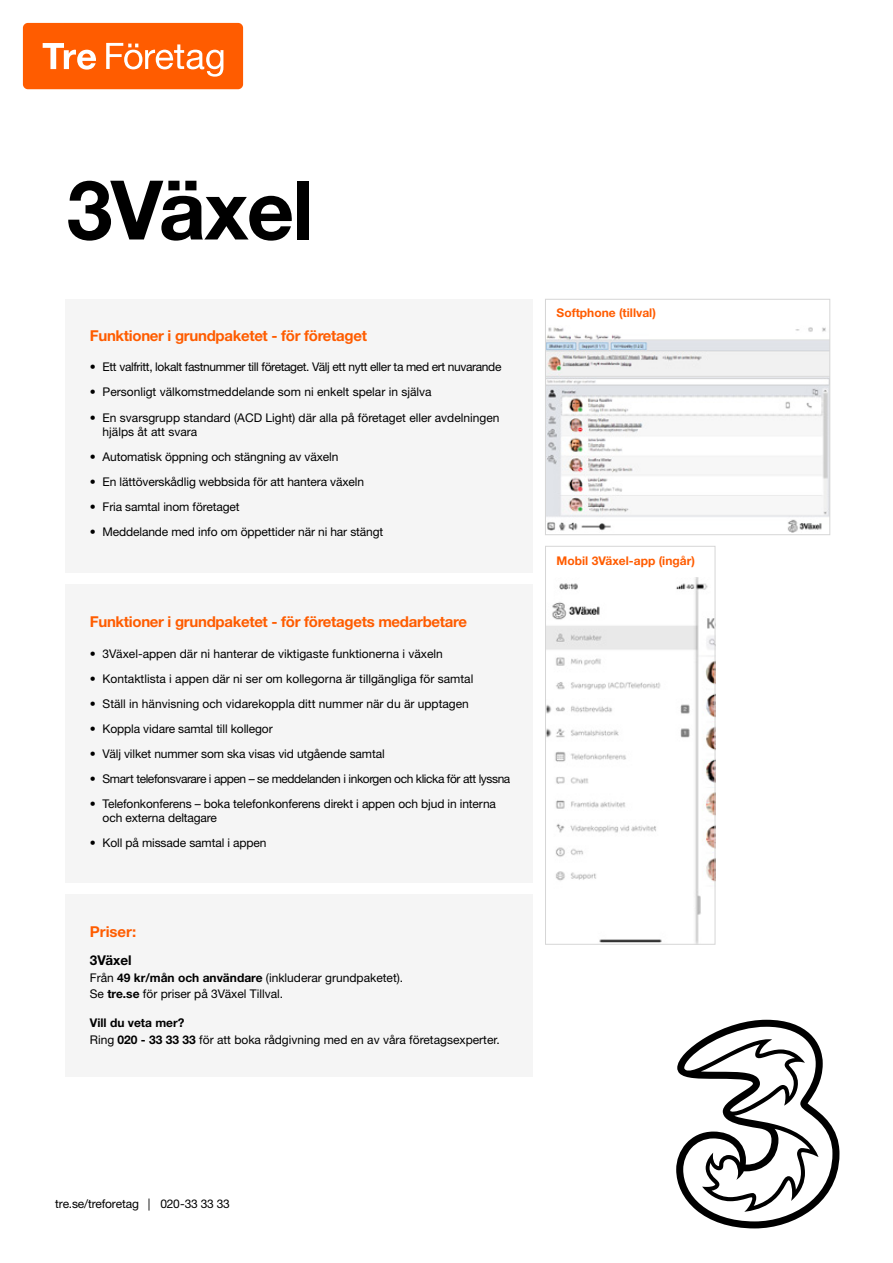
<style>
.page{position:relative;width:893px;height:1263px;background:#fff}
.page>*{position:absolute;margin:0;border:0;box-sizing:border-box;transform-origin:0 0}
.t1{font:700 82.35px "Helvetica Neue LT Std";letter-spacing:-.02em;color:#000}
.t2{font:700 15px "Helvetica Neue LT Std";letter-spacing:-.02em;color:#ff5c00}
.t3{font:700 13.5px "Helvetica Neue LT Std";color:#000}
.t4{font:12px/14.4px "Helvetica Neue LT Std";letter-spacing:-.01em;color:#000}
.t5{font:12px "Helvetica Neue LT Std";letter-spacing:-.03em;color:#000}
.t6{font:12px "Helvetica Neue LT Std";letter-spacing:-.035em;color:#000}
.t7{font:700 12px "Helvetica Neue LT Std";color:#ff5c00}
.s1{font-weight:700}
</style>
<div class="page">
<img style="left:547px;top:577px;width:166px;height:365px">
<div style="left:545px;top:546px;width:170px;height:398px;border:1px solid #d6d6d6"></div>
<img style="left:547px;top:327px;width:281px;height:206px">
<div style="left:545px;top:299px;width:285px;height:236px;border:1px solid #d6d6d6"></div>
<div style="left:65px;top:299px;width:468px;height:274px;background:#f5f5f5"></div>
<div style="left:65px;top:585px;width:468px;height:298px;background:#f5f5f5"></div>
<div style="left:65px;top:895px;width:468px;height:182px;background:#f5f5f5"></div>
<div style="left:23px;top:23px;width:220px;height:66px;background:#ff5c00;border-radius:5px"></div>
<svg style="left:43px;top:43px;width:53px;height:27px"></svg>
<svg style="left:106px;top:43px;width:117px;height:34px"></svg>
<svg style="left:676px;top:1020px;width:163px;height:208px"></svg>
<p class="t1" style="left:67px;top:159px;width:248px">3Växel</p>
<p class="t2" style="left:90px;top:327px;width:279px">Funktioner i grundpaketet - för företaget</p>
<p class="t5" style="left:90px;top:360px;width:413px">• Ett valfritt, lokalt fastnummer till företaget. Välj ett nytt eller ta med ert nuvarande</p>
<p class="t4" style="left:90px;top:385px;width:343px">• Personligt välkomstmeddelande som ni enkelt spelar in själva</p>
<p class="t4" style="left:103px;top:410px;width:398px;text-indent:-13px">• En svarsgrupp standard (ACD Light) där alla på företaget eller avdelningen hjälps åt att svara</p>
<p class="t4" style="left:90px;top:449px;width:250px">• Automatisk öppning och stängning av växeln</p>
<p class="t4" style="left:90px;top:474px;width:276px">• En lättöverskådlig webbsida för att hantera växeln</p>
<p class="t4" style="left:90px;top:499px;width:151px">• Fria samtal inom företaget</p>
<p class="t4" style="left:90px;top:524px;width:295px">• Meddelande med info om öppettider när ni har stängt</p>
<p class="t2" style="left:90px;top:613px;width:379px">Funktioner i grundpaketet - för företagets medarbetare</p>
<p class="t4" style="left:90px;top:646px;width:355px">• 3Växel-appen där ni hanterar de viktigaste funktionerna i växeln</p>
<p class="t4" style="left:90px;top:671px;width:385px">• Kontaktlista i appen där ni ser om kollegorna är tillgängliga för samtal</p>
<p class="t4" style="left:90px;top:696px;width:381px">• Ställ in hänvisning och vidarekoppla ditt nummer när du är upptagen</p>
<p class="t4" style="left:90px;top:721px;width:184px">• Koppla vidare samtal till kollegor</p>
<p class="t4" style="left:90px;top:746px;width:296px">• Välj vilket nummer som ska visas vid utgående samtal</p>
<p class="t6" style="left:90px;top:771px;width:422px">• Smart telefonsvarare i appen – se meddelanden i inkorgen och klicka för att lyssna</p>
<p class="t4" style="left:103px;top:796px;width:395px;text-indent:-13px">• Telefonkonferens – boka telefonkonferens direkt i appen och bjud in interna och externa deltagare</p>
<p class="t4" style="left:90px;top:835px;width:178px">• Koll på missade samtal i appen</p>
<p class="t2" style="left:90px;top:922px;width:48px">Priser:</p>
<p class="t3" style="left:90px;top:952px;width:43px">3Växel</p>
<p class="t4" style="left:90px;top:969px;width:315px;line-height:16.5px">Från <span class="s1">49 kr/mån och användare</span> (inkluderar grundpaketet).<br>Se <span class="s1">tre.se</span> för priser på 3Växel Tillval.</p>
<p class="t4" style="left:90px;top:1014px;width:411px;line-height:16.5px"><span class="s1">Vill du veta mer?<br></span>Ring <span class="s1">020 - 33 33 33</span> för att boka rådgivning med en av våra företagsexperter.</p>
<p class="t7" style="left:557px;top:305px;width:101px">Softphone (tillval)</p>
<p class="t7" style="left:557px;top:553px;width:140px">Mobil 3Växel-app (ingår)</p>
<p class="t4" style="left:55px;top:1196px;width:176px">tre.se/treforetag | 020-33 33 33</p>
</div>
